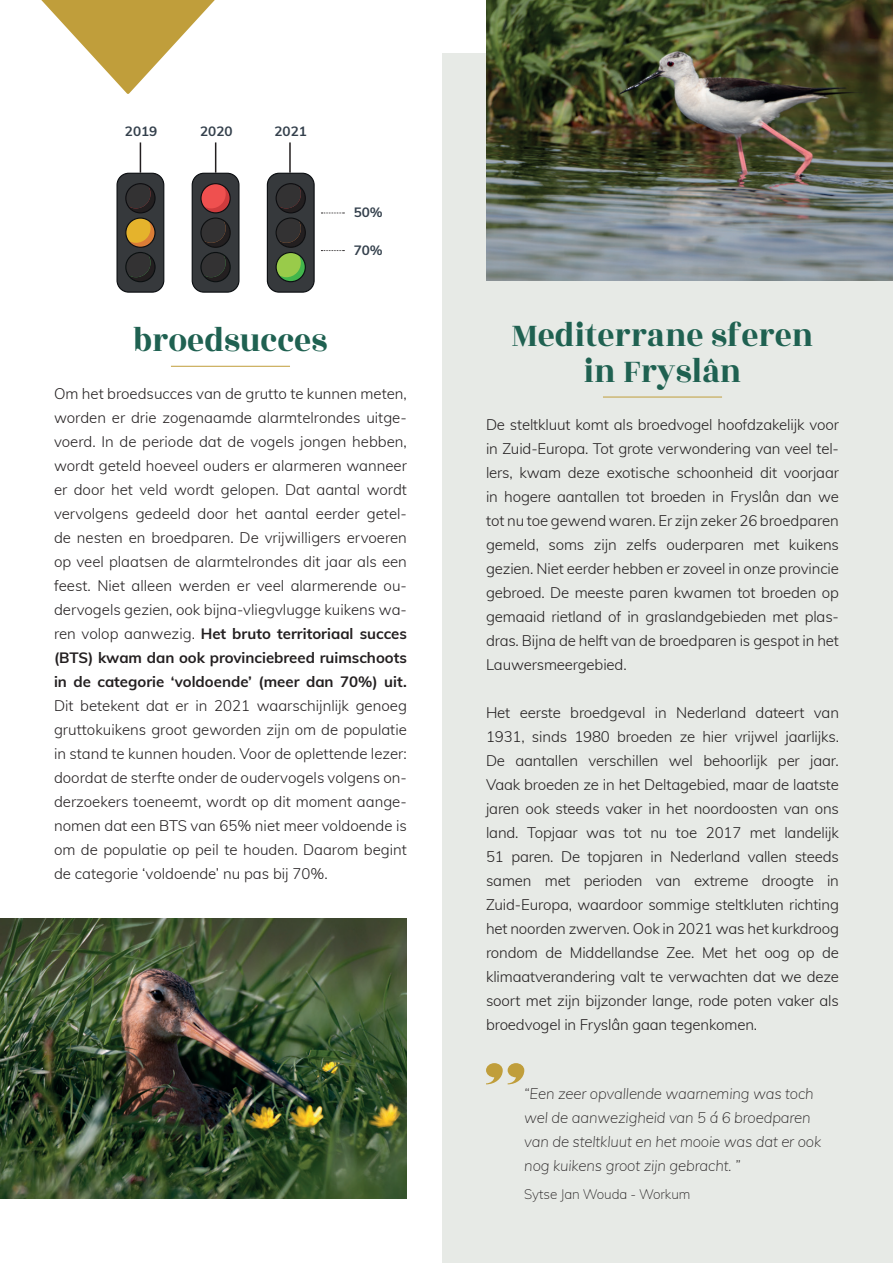
<style>
.page{position:relative;width:893px;height:1263px;background:#fff}
.page>*{position:absolute;margin:0;border:0;box-sizing:border-box;transform-origin:0 0}
.t1{font:36px/36px "Rozha One";color:#1f6151;text-align:center;scale:.93 1}
.t2{font:300 15px/24px "Muli";letter-spacing:-.01em;color:#231f20;text-align:justify}
.t3{font:italic 200 15px/24px "Muli";letter-spacing:-.01em;color:#231f20}
.t4{font:200 13.5px "Muli";letter-spacing:-.01em;color:#231f20}
.t5{font:700 13.5px "Muli";color:#34404c}
.s1{font-weight:700}
</style>
<div class="page">
<div style="left:442px;top:54px;width:451px;height:1209px;background:#e7eae6"></div>
<hr style="left:171px;top:366px;width:119px;height:1px;background:#c09e3b">
<img style="left:486px;top:0;width:407px;height:281px">
<img style="left:0;top:918px;width:407px;height:280px">
<hr style="left:603px;top:397px;width:119px;height:1px;background:#c09e3b">
<svg style="left:486px;top:1063px;width:38px;height:21px"></svg>
<svg style="left:41px;top:0;width:174px;height:94px"></svg>
<svg style="left:116px;top:173px;width:48px;height:120px;background:#494439"></svg>
<svg style="left:192px;top:173px;width:47px;height:120px;background:#48383a"></svg>
<svg style="left:267px;top:173px;width:48px;height:120px;background:#3e463b"></svg>
<hr style="left:140px;top:142px;width:1px;height:31px;background:#231f20">
<hr style="left:215px;top:142px;width:1px;height:31px;background:#231f20">
<hr style="left:289px;top:142px;width:2px;height:31px;background:#231f20">
<svg style="left:321px;top:213px;width:23px;height:1px"></svg>
<svg style="left:321px;top:250px;width:23px;height:1px"></svg>
<p class="t5" style="left:125px;top:121px;width:34px">2019</p>
<p class="t5" style="left:200px;top:121px;width:34px">2020</p>
<p class="t5" style="left:275px;top:121px;width:34px">2021</p>
<p class="t5" style="left:354px;top:202px;width:31px">50%</p>
<p class="t5" style="left:354px;top:240px;width:31px">70%</p>
<h1 class="t1" style="left:134px;top:323px;width:210px">broedsucces</h1>
<p class="t2" style="left:54px;top:381px;width:354px">Om het broedsucces van de grutto te kunnen meten, worden er drie zogenaamde alarmtelrondes uitge&shy;voerd. In de periode dat de vogels jongen hebben, wordt geteld hoeveel ouders er alarmeren wanneer er door het veld wordt gelopen. Dat aantal wordt vervolgens gedeeld door het aantal eerder getel&shy;de nesten en broedparen. De vrijwilligers ervoeren op veel plaatsen de alarmtelrondes dit jaar als een feest. Niet alleen werden er veel alarmerende ou&shy;dervogels gezien, ook bijna-vliegvlugge kuikens wa&shy;ren volop aanwezig. <span class="s1">Het bruto territoriaal succes (BTS) kwam dan ook provinciebreed ruimschoots in de categorie ‘voldoende’ (meer dan 70%) uit.</span></p>
<p class="t2" style="left:54px;top:693px;width:354px">Dit betekent dat er in 2021 waarschijnlijk genoeg gruttokuikens groot geworden zijn om de populatie in stand te kunnen houden. Voor de oplettende lezer: doordat de sterfte onder de oudervogels volgens on&shy;derzoekers toeneemt, wordt op dit moment aange&shy;nomen dat een BTS van 65% niet meer voldoende is om de populatie op peil te houden. Daarom begint de categorie ‘voldoende’ nu pas bij 70%.</p>
<h1 class="t1" style="left:511px;top:318px;width:326px">Mediterrane sferen in Fryslân</h1>
<p class="t2" style="left:486px;top:412px;width:354px">De steltkluut komt als broedvogel hoofdzakelijk voor in Zuid-Europa. Tot grote verwondering van veel tel&shy;lers, kwam deze exotische schoonheid dit voorjaar in hogere aantallen tot broeden in Fryslân dan we tot nu toe gewend waren. Er zijn zeker 26 broedparen gemeld, soms zijn zelfs ouderparen met kuikens gezien. Niet eerder hebben er zoveel in onze provincie gebroed. De meeste paren kwamen tot broeden op gemaaid rietland of in graslandgebieden met plas&shy;dras. Bijna de helft van de broedparen is gespot in het Lauwersmeergebied.</p>
<p class="t2" style="left:486px;top:700px;width:354px">Het eerste broedgeval in Nederland dateert van 1931, sinds 1980 broeden ze hier vrijwel jaarlijks.<br>De aantallen verschillen wel behoorlijk per jaar.<br>Vaak broeden ze in het Deltagebied, maar de laatste jaren ook steeds vaker in het noordoosten van ons land. Topjaar was tot nu toe 2017 met landelijk 51 paren. De topjaren in Nederland vallen steeds samen met perioden van extreme droogte in Zuid-Europa, waardoor sommige steltkluten richting het noorden zwerven. Ook in 2021 was het kurkdroog rondom de Middellandse Zee. Met het oog op de klimaatverandering valt te verwachten dat we deze soort met zijn bijzonder lange, rode poten vaker als broedvogel in Fryslân gaan tegenkomen.</p>
<p class="t3" style="left:524px;top:1081px;width:298px">“Een zeer opvallende waarneming was toch wel de aanwezigheid van 5 á 6 broedparen van de steltkluut en het mooie was dat er ook nog kuikens groot zijn gebracht. ”</p>
<p class="t4" style="left:524px;top:1184px;width:168px">Sytse Jan Wouda - Workum</p>
</div>
